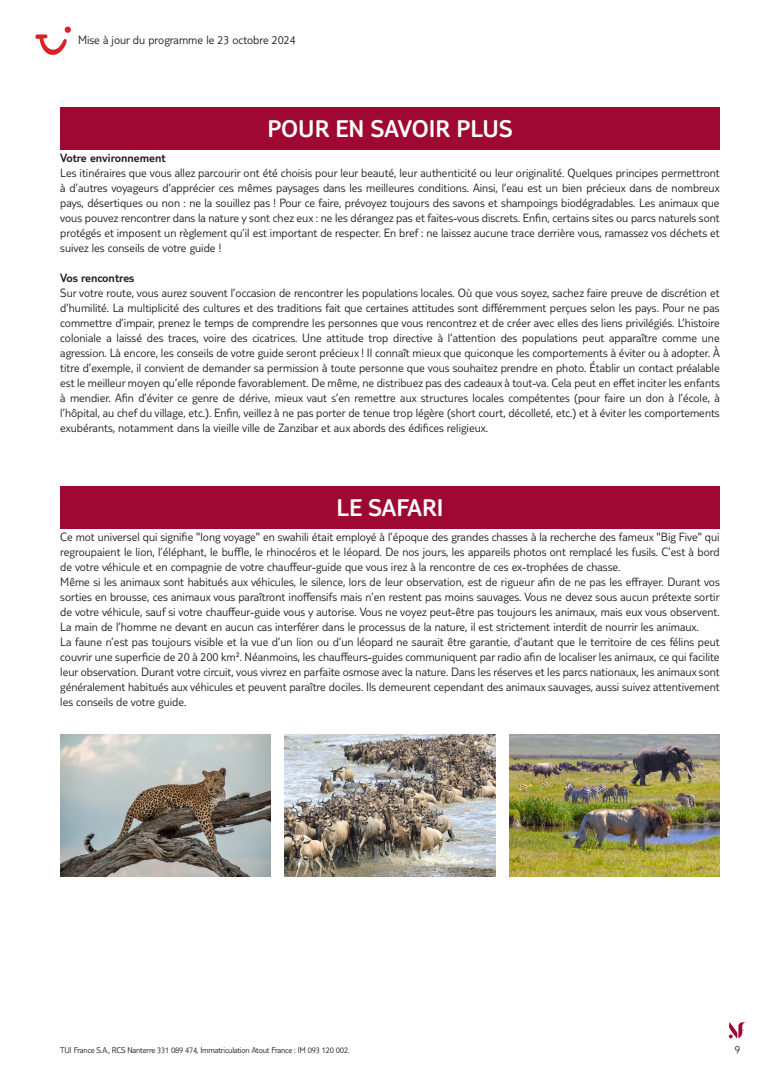
<style>
.page{position:relative;width:780px;height:1088px;background:#fff}
.page>*{position:absolute;margin:0;border:0;box-sizing:border-box;transform-origin:0 0}
.t1{font:300 25px "TUI Type";color:#fff}
.t2{font:300 12.5px/15px "TUI Type";color:#231f20;text-align:justify}
.t3{font:300 12.5px "TUI Type";color:#231f20}
.t4{font:300 11.25px "TUI Type";color:#231f20}
.t5{font:300 8.75px "TUI Type";letter-spacing:-.02em;color:#231f20}
</style>
<div class="page">
<svg style="left:728px;top:1022px;width:18px;height:16px"></svg>
<div style="left:60px;top:108px;width:659px;height:42px;background:#9e0832"></div>
<div style="left:60px;top:486px;width:659px;height:43px;background:#9e0832"></div>
<img style="left:60px;top:735px;width:210px;height:141px">
<img style="left:285px;top:735px;width:210px;height:141px">
<img style="left:509px;top:735px;width:210px;height:141px">
<svg style="left:35px;top:27px;width:36px;height:28px"></svg>
<p class="t2" style="left:78px;top:32px;width:219px">Mise à jour du programme le 23 octobre 2024</p>
<h1 class="t1" style="left:267px;top:115px;width:247px">POUR EN SAVOIR PLUS</h1>
<p class="t3" style="left:60px;top:151px;width:107px">Votre environnement</p>
<p class="t2" style="left:60px;top:165px;width:661px">Les itinéraires que vous allez parcourir ont été choisis pour leur beauté, leur authenticité ou leur originalité. Quelques principes permettront à d’autres voyageurs d’apprécier ces mêmes paysages dans les meilleures conditions. Ainsi, l’eau est un bien précieux dans de nombreux pays, désertiques ou non : ne la souillez pas ! Pour ce faire, prévoyez toujours des savons et shampoings biodégradables. Les animaux que vous pouvez rencontrer dans la nature y sont chez eux : ne les dérangez pas et faites-vous discrets. Enfin, certains sites ou parcs naturels sont protégés et imposent un règlement qu’il est important de respecter. En bref : ne laissez aucune trace derrière vous, ramassez vos déchets et suivez les conseils de votre guide !</p>
<p class="t3" style="left:60px;top:271px;width:76px">Vos rencontres</p>
<p class="t2" style="left:60px;top:285px;width:661px">Sur votre route, vous aurez souvent l’occasion de rencontrer les populations locales. Où que vous soyez, sachez faire preuve de discrétion et d’humilité. La multiplicité des cultures et des traditions fait que certaines attitudes sont différemment perçues selon les pays. Pour ne pas commettre d’impair, prenez le temps de comprendre les personnes que vous rencontrez et de créer avec elles des liens privilégiés. L’histoire coloniale a laissé des traces, voire des cicatrices. Une attitude trop directive à l’attention des populations peut apparaître comme une agression. Là encore, les conseils de votre guide seront précieux ! Il connaît mieux que quiconque les comportements à éviter ou à adopter. À titre d’exemple, il convient de demander sa permission à toute personne que vous souhaitez prendre en photo. Établir un contact préalable est le meilleur moyen qu’elle réponde favorablement. De même, ne distribuez pas des cadeaux à tout-va. Cela peut en effet inciter les enfants à mendier. Afin d’éviter ce genre de dérive, mieux vaut s’en remettre aux structures locales compétentes (pour faire un don à l’école, à l’hôpital, au chef du village, etc.). Enfin, veillez à ne pas porter de tenue trop légère (short court, décolleté, etc.) et à éviter les comportements exubérants, notamment dans la vieille ville de Zanzibar et aux abords des édifices religieux.</p>
<h1 class="t1" style="left:336px;top:493px;width:108px">LE SAFARI</h1>
<p class="t2" style="left:60px;top:529px;width:661px;text-align:left">Ce mot universel qui signifie "long voyage" en swahili était employé à l’époque des grandes chasses à la recherche des fameux "Big Five" qui regroupaient le lion, l’éléphant, le buffle, le rhinocéros et le léopard. De nos jours, les appareils photos ont remplacé les fusils. C’est à bord de votre véhicule et en compagnie de votre chauffeur-guide que vous irez à la rencontre de ces ex-trophées de chasse.<br>Même si les animaux sont habitués aux véhicules, le silence, lors de leur observation, est de rigueur afin de ne pas les effrayer. Durant vos sorties en brousse, ces animaux vous paraîtront inoffensifs mais n’en restent pas moins sauvages. Vous ne devez sous aucun prétexte sortir de votre véhicule, sauf si votre chauffeur-guide vous y autorise. Vous ne voyez peut-être pas toujours les animaux, mais eux vous observent.<br>La main de l’homme ne devant en aucun cas interférer dans le processus de la nature, il est strictement interdit de nourrir les animaux.<br>La faune n’est pas toujours visible et la vue d’un lion ou d’un léopard ne saurait être garantie, d’autant que le territoire de ces félins peut couvrir une superficie de 20 à 200 km². Néanmoins, les chauffeurs-guides communiquent par radio afin de localiser les animaux, ce qui facilite leur observation. Durant votre circuit, vous vivrez en parfaite osmose avec la nature. Dans les réserves et les parcs nationaux, les animaux sont généralement habitués aux véhicules et peuvent paraître dociles. Ils demeurent cependant des animaux sauvages, aussi suivez attentivement les conseils de votre guide.</p>
<p class="t5" style="left:60px;top:1045px;width:291px">TUI France S.A., RCS Nanterre 331 089 474, Immatriculation Atout France : IM 093 120 002.</p>
<p class="t4" style="left:734px;top:1042px;width:7px">9</p>
</div>
